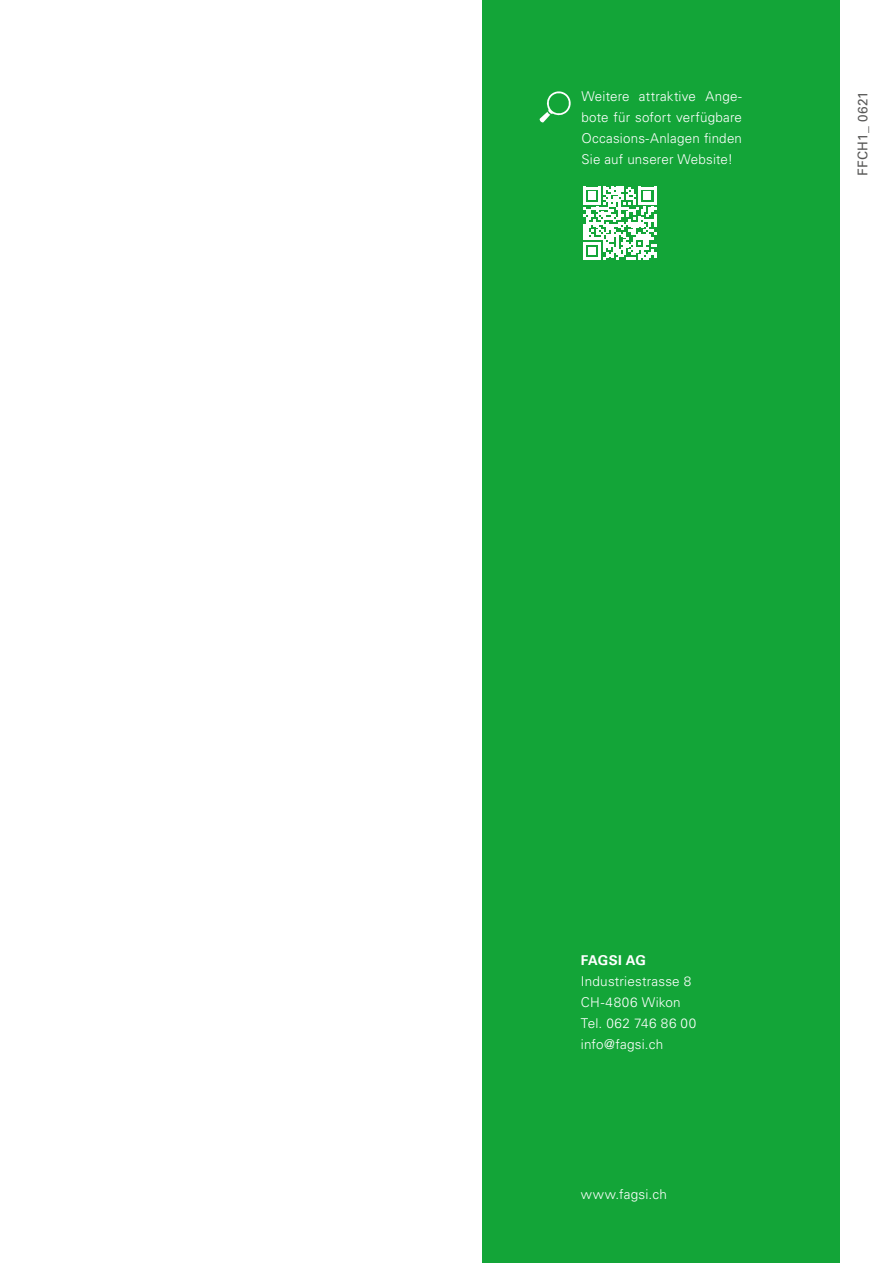
<style>
.page{position:relative;width:893px;height:1263px;background:#fff}
.page>*{position:absolute;margin:0;border:0;box-sizing:border-box;transform-origin:0 0}
.t1{font:300 13.5px/21px "Univers LT Pro 45";letter-spacing:.015em;color:#fff;text-align:justify}
.t2{font:300 13.5px "Univers LT Pro 45";letter-spacing:.04em;color:#fff}
.ALH_Adressblock{font:13.5px "Univers LT Pro 55 Roman";letter-spacing:.035em;color:#575756}
.t3{font:700 13.5px "Univers LT Pro 65";letter-spacing:-.005em;color:#fff}
</style>
<div class="page">
<div style="left:482px;top:0;width:357px;height:1263px;background:#13a538"></div>
<svg style="left:583px;top:187px;width:73px;height:73px"></svg>
<svg style="left:539px;top:91px;width:32px;height:32px"></svg>
<p class="t1" style="left:581px;top:86px;width:162px">Weitere attraktive Ange&shy;bote für sofort verfügbare Occasions-Anlagen finden Sie auf unserer Website!</p>
<p class="ALH_Adressblock" style="left:854px;top:176px;width:87px;rotate:-90deg">FFCH1_ 0621</p>
<p class="t3" style="left:581px;top:953px;width:67px">FAGSI AG</p>
<p class="t1" style="left:581px;top:971px;width:112px">Industriestrasse 8</p>
<p class="t1" style="left:581px;top:992px;width:101px">CH-4806 Wikon</p>
<p class="t2" style="left:581px;top:1015px;width:117px">Tel. 062 746 86 00</p>
<p class="t1" style="left:581px;top:1034px;width:84px">info@fagsi.ch</p>
<p class="t1" style="left:581px;top:1183px;width:88px">www.fagsi.ch</p>
</div>
